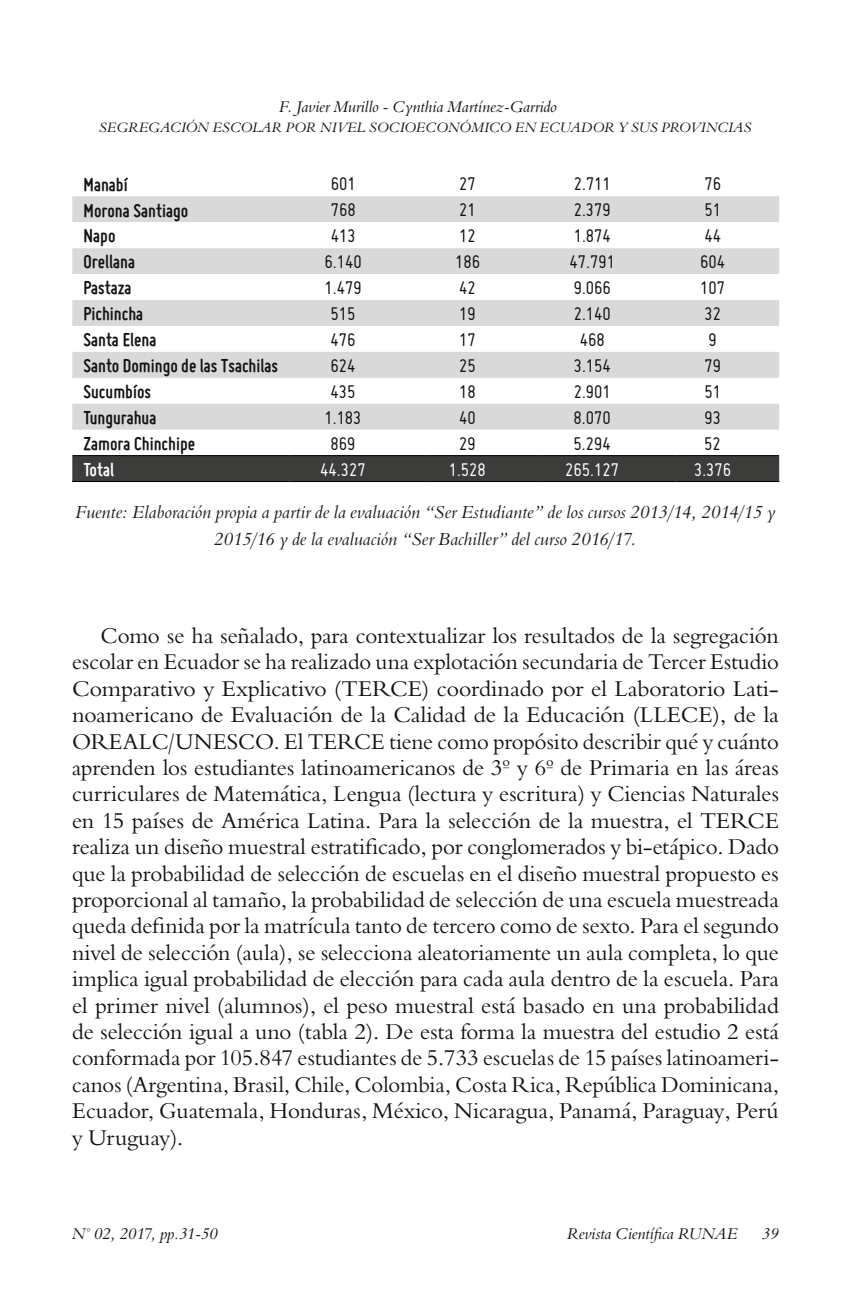
<style>
.page{position:relative;width:851px;height:1304px;background:#fff}
.page>*{position:absolute;margin:0;border:0;box-sizing:border-box;transform-origin:0 0}
.t1{font:22px/26.4px "Borgia Pro";color:#131313;text-align:justify}
.t2{font:20px "Miso";color:#131313}
.t3{font:700 20px "Miso";color:#131313}
.t4{font:20px "Miso";color:#fff}
.t5{font:700 20px "Miso";color:#fff}
.t6{font:italic 18px/26.4px "Borgia Pro";letter-spacing:.005em;color:#1b1b1a;text-align:center}
.t7{font:italic 16px "Borgia Pro";color:#131313}
.t8{font:italic 14px "Borgia Pro";letter-spacing:-.005em;color:#131313}
</style>
<div class="page">
<svg style="left:72px;top:196px;width:707px;height:234px;fill:#d9d9d9"></svg>
<svg style="left:72px;top:222px;width:707px;height:26px"></svg>
<div style="left:72px;top:456px;width:707px;height:25px;background:#3c3c3b"></div>
<hr style="left:72px;top:455px;width:217px;height:1px;background:#000">
<hr style="left:289px;top:455px;width:136px;height:1px;background:#000">
<hr style="left:425px;top:455px;width:113px;height:1px;background:#000">
<hr style="left:538px;top:455px;width:137px;height:1px;background:#000">
<hr style="left:675px;top:455px;width:103px;height:1px;background:#000">
<hr style="left:72px;top:481px;width:217px;height:1px;background:#000">
<hr style="left:289px;top:481px;width:136px;height:1px;background:#000">
<hr style="left:425px;top:481px;width:113px;height:1px;background:#000">
<hr style="left:538px;top:481px;width:137px;height:1px;background:#000">
<hr style="left:675px;top:481px;width:104px;height:1px;background:#000">
<p class="t7" style="left:279px;top:97px;width:279px">F. Javier Murillo - Cynthia Martínez-Garrido</p>
<p class="t8" style="left:99px;top:119px;width:654px">SEGREGACIÓN ESCOLAR POR NIVEL SOCIOECONÓMICO EN ECUADOR Y SUS PROVINCIAS</p>
<p class="t3" style="left:84px;top:173px;width:46px">Manabí</p>
<p class="t2" style="left:331px;top:173px;width:26px">601</p>
<p class="t2" style="left:459px;top:173px;width:18px">27</p>
<p class="t2" style="left:573px;top:173px;width:39px">2.711</p>
<p class="t2" style="left:704px;top:173px;width:18px">76</p>
<p class="t3" style="left:84px;top:199px;width:106px">Morona Santiago</p>
<p class="t2" style="left:331px;top:199px;width:26px">768</p>
<p class="t2" style="left:459px;top:199px;width:18px">21</p>
<p class="t2" style="left:573px;top:199px;width:39px">2.379</p>
<p class="t2" style="left:704px;top:199px;width:18px">51</p>
<p class="t3" style="left:84px;top:225px;width:33px">Napo</p>
<p class="t2" style="left:330px;top:225px;width:26px">413</p>
<p class="t2" style="left:459px;top:225px;width:18px">12</p>
<p class="t2" style="left:573px;top:225px;width:39px">1.874</p>
<p class="t2" style="left:704px;top:225px;width:18px">44</p>
<p class="t3" style="left:84px;top:251px;width:53px">Orellana</p>
<p class="t2" style="left:324px;top:251px;width:39px">6.140</p>
<p class="t2" style="left:455px;top:251px;width:26px">186</p>
<p class="t2" style="left:569px;top:251px;width:47px">47.791</p>
<p class="t2" style="left:700px;top:251px;width:26px">604</p>
<p class="t3" style="left:84px;top:277px;width:50px">Pastaza</p>
<p class="t2" style="left:324px;top:277px;width:39px">1.479</p>
<p class="t2" style="left:459px;top:277px;width:18px">42</p>
<p class="t2" style="left:573px;top:277px;width:39px">9.066</p>
<p class="t2" style="left:700px;top:277px;width:26px">107</p>
<p class="t3" style="left:83px;top:302px;width:61px">Pichincha</p>
<p class="t2" style="left:330px;top:303px;width:26px">515</p>
<p class="t2" style="left:459px;top:303px;width:18px">19</p>
<p class="t2" style="left:573px;top:303px;width:39px">2.140</p>
<p class="t2" style="left:704px;top:303px;width:18px">32</p>
<p class="t3" style="left:83px;top:328px;width:74px">Santa Elena</p>
<p class="t2" style="left:330px;top:328px;width:26px">476</p>
<p class="t2" style="left:459px;top:328px;width:18px">17</p>
<p class="t2" style="left:579px;top:328px;width:26px">468</p>
<p class="t2" style="left:708px;top:328px;width:10px">9</p>
<p class="t3" style="left:83px;top:354px;width:196px">Santo Domingo de las Tsachilas</p>
<p class="t2" style="left:330px;top:354px;width:26px">624</p>
<p class="t2" style="left:459px;top:354px;width:18px">25</p>
<p class="t2" style="left:573px;top:354px;width:39px">3.154</p>
<p class="t2" style="left:704px;top:354px;width:18px">79</p>
<p class="t3" style="left:83px;top:380px;width:69px">Sucumbíos</p>
<p class="t2" style="left:330px;top:380px;width:26px">435</p>
<p class="t2" style="left:459px;top:380px;width:18px">18</p>
<p class="t2" style="left:573px;top:380px;width:39px">2.901</p>
<p class="t2" style="left:704px;top:380px;width:18px">51</p>
<p class="t3" style="left:83px;top:406px;width:74px">Tungurahua</p>
<p class="t2" style="left:324px;top:406px;width:39px">1.183</p>
<p class="t2" style="left:459px;top:406px;width:18px">40</p>
<p class="t2" style="left:573px;top:406px;width:39px">8.070</p>
<p class="t2" style="left:704px;top:406px;width:18px">93</p>
<p class="t3" style="left:83px;top:432px;width:113px">Zamora Chinchipe</p>
<p class="t2" style="left:330px;top:432px;width:26px">869</p>
<p class="t2" style="left:459px;top:432px;width:18px">29</p>
<p class="t2" style="left:573px;top:432px;width:39px">5.294</p>
<p class="t2" style="left:704px;top:432px;width:18px">52</p>
<p class="t5" style="left:83px;top:458px;width:32px">Total</p>
<p class="t4" style="left:320px;top:458px;width:47px">44.327</p>
<p class="t4" style="left:448px;top:458px;width:39px">1.528</p>
<p class="t4" style="left:565px;top:458px;width:55px">265.127</p>
<p class="t4" style="left:694px;top:458px;width:39px">3.376</p>
<p class="t6" style="left:75px;top:500px;width:701px">Fuente: Elaboración propia a partir de la evaluación “Ser Estudiante” de los cursos 2013/14, 2014/15 y<br>2015/16 y de la evaluación “Ser Bachiller” del curso 2016/17.</p>
<p class="t1" style="left:72px;top:623px;width:708px;text-indent:28px">Como se ha señalado, para contextualizar los resultados de la segregación escolar en Ecuador se ha realizado una explotación secundaria de Tercer Estudio Comparativo y Explicativo (TERCE) coordinado por el Laboratorio Lati&shy;noamericano de Evaluación de la Calidad de la Educación (LLECE), de la OREALC/UNESCO. El TERCE tiene como propósito describir qué y cuánto aprenden los estudiantes latinoamericanos de 3º y 6º de Primaria en las áreas curriculares de Matemática, Lengua (lectura y escritura) y Ciencias Naturales en 15 países de América Latina. Para la selección de la muestra, el TERCE realiza un diseño muestral estratificado, por conglomerados y bi-etápico. Dado que la probabilidad de selección de escuelas en el diseño muestral propuesto es proporcional al tamaño, la probabilidad de selección de una escuela muestreada queda definida por la matrícula tanto de tercero como de sexto. Para el segundo nivel de selección (aula), se selecciona aleatoriamente un aula completa, lo que implica igual probabilidad de elección para cada aula dentro de la escuela. Para el primer nivel (alumnos), el peso muestral está basado en una probabilidad de selección igual a uno (tabla 2). De esta forma la muestra del estudio 2 está conformada por 105.847 estudiantes de 5.733 escuelas de 15 países latinoameri&shy;canos (Argentina, Brasil, Chile, Colombia, Costa Rica, República Dominicana, Ecuador, Guatemala, Honduras, México, Nicaragua, Panamá, Paraguay, Perú y Uruguay).</p>
<p class="t7" style="left:72px;top:1224px;width:147px">N° 02, 2017, pp.31-50</p>
<p class="t7" style="left:567px;top:1224px;width:172px">Revista Científica RUNAE</p>
<p class="t7" style="left:762px;top:1224px;width:18px">39</p>
</div>
